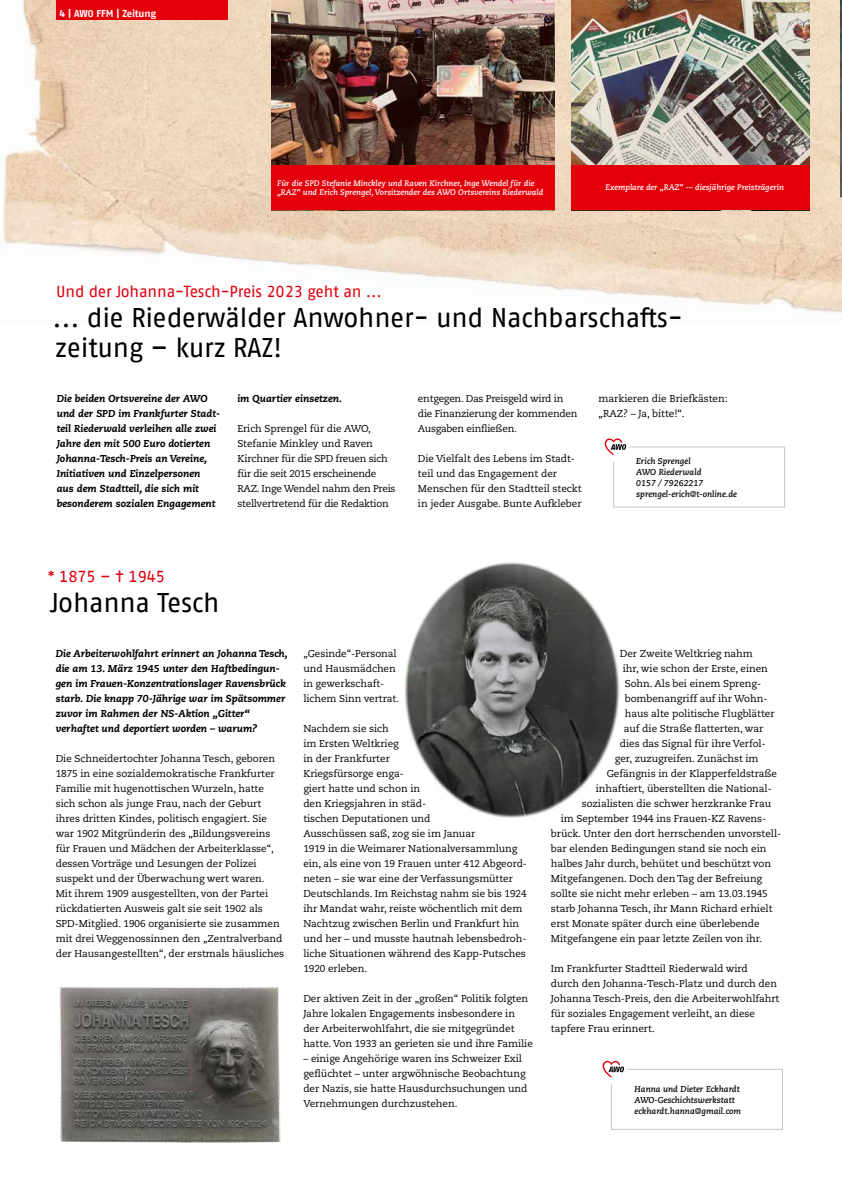
<style>
.page{position:relative;width:842px;height:1191px;background:#fff}
.page>*{position:absolute;margin:0;border:0;box-sizing:border-box;transform-origin:0 0}
.t1{font:27px/30px "AWO Fago Office";letter-spacing:-.01em;color:#000}
.t2{font:16px "AWO Fago Office";letter-spacing:-.01em;color:#e3000b}
.t3{font:10px/15px "Caecilia LT Pro 55 Roman";letter-spacing:-.005em;color:#000}
.t4{font:italic 800 10px/15px "Caecilia LT Pro 86";color:#000}
.t5{font:10px/15px "Caecilia LT Pro 55 Roman";letter-spacing:-.025em;color:#000}
.t6{font:700 10px "AWO Fago Office";letter-spacing:-.01em;color:#fff}
.t7{font:italic 700 8.5px/11px "Caecilia LT Pro 76";color:#000}
.t8{font:italic 700 8px/9px "Caecilia LT Pro 76";letter-spacing:-.005em;color:#fff}
</style>
<div class="page">
<img style="left:2px;top:0;width:838px;height:311px">
<div style="left:611px;top:1068px;width:172px;height:61px;border:1px solid #c5c6c6"></div>
<div style="left:597px;top:1054px;width:30px;height:30px;background:#fff;border-radius:50%"></div>
<svg style="left:603px;top:1060px;width:21px;height:17px"></svg>
<img style="left:271px;top:0;width:284px;height:165px">
<img style="left:404px;top:562px;width:216px;height:256px">
<img style="left:571px;top:0;width:239px;height:210px">
<div style="left:572px;top:165px;width:238px;height:45px;background:#e3000b"></div>
<div style="left:271px;top:165px;width:284px;height:45px;background:#e3000b"></div>
<svg style="left:605px;top:438px;width:180px;height:70px"></svg>
<div style="left:57px;top:0;width:171px;height:20px;background:#e3000b"></div>
<img style="left:840px;top:0;width:2px;height:192px">
<img style="left:59px;top:986px;width:222px;height:157px">
<svg style="left:812px;top:192px;width:30px;height:121px;background:#eed6bd"></svg>
<p class="t6" style="left:60px;top:8px;width:98px">4 | AWO FFM | Zeitung</p>
<p class="t8" style="left:277px;top:179px;width:268px">Für die SPD Stefanie Minckley und Raven Kirchner, Inge Wendel für die „RAZ“ und Erich Sprengel, Vorsitzender des AWO Ortsvereins Riederwald</p>
<p class="t8" style="left:606px;top:183px;width:180px">Exemplare der „RAZ“ -– diesjährige Preisträgerin</p>
<h2 class="t2" style="left:56px;top:282px;width:327px">Und der Johanna-Tesch-Preis 2023 geht an ...</h2>
<h1 class="t1" style="left:53px;top:302px;width:627px">... die Riederwälder Anwohner- und Nachbarschafts&shy;zeitung – kurz RAZ!</h1>
<p class="t4" style="left:57px;top:390px;width:165px">Die beiden Ortsvereine der AWO und der SPD im Frankfurter Stadt&shy;teil Riederwald verleihen alle zwei<br>Jahre den mit 500 Euro dotierten<br>Johanna-Tesch-Preis an Vereine,<br>Initiativen und Einzelpersonen aus dem Stadtteil, die sich mit besonderem sozialen Engagement</p>
<p class="t4" style="left:237px;top:390px;width:106px">im Quartier einsetzen.</p>
<p class="t5" style="left:237px;top:421px;width:160px">Erich Sprengel für die AWO,<br>Stefanie Minkley und Raven<br>Kirchner für die SPD freuen sich für die seit 2015 erscheinende<br>RAZ. Inge Wendel nahm den Preis stellvertretend für die Redaktion</p>
<p class="t5" style="left:418px;top:391px;width:161px">entgegen. Das Preisgeld wird in die Finanzierung der kommenden<br>Ausgaben einfließen.</p>
<p class="t3" style="left:418px;top:451px;width:165px">Die Vielfalt des Lebens im Stadt&shy;teil und das Engagement der<br>Menschen für den Stadtteil steckt in jeder Ausgabe. Bunte Aufkleber</p>
<p class="t3" style="left:599px;top:391px;width:130px">markieren die Briefkästen: „RAZ? – Ja, bitte!“.</p>
<p class="t7" style="left:636px;top:455px;width:102px">Erich Sprengel<br>AWO Riederwald<br>0157 / 79262217 sprengel-erich@t-online.de</p>
<h2 class="t2" style="left:47px;top:567px;width:119px">* 1875 – † 1945</h2>
<h1 class="t1" style="left:50px;top:587px;width:171px">Johanna Tesch</h1>
<p class="t4" style="left:56px;top:645px;width:234px">Die Arbeiterwohlfahrt erinnert an Johanna Tesch, die am 13. März 1945 unter den Haftbedingun&shy;gen im Frauen-Konzentrationslager Ravensbrück starb. Die knapp 70-Jährige war im Spätsommer zuvor im Rahmen der NS-Aktion „Gitter“ verhaftet und deportiert worden – warum?</p>
<p class="t3" style="left:56px;top:751px;width:230px">Die Schneidertochter Johanna Tesch, geboren 1875 in eine sozialdemokratische Frankfurter Familie mit hugenottischen Wurzeln, hatte sich schon als junge Frau, nach der Geburt ihres dritten Kindes, politisch engagiert. Sie war 1902 Mitgründerin des „Bildungsvereins für Frauen und Mädchen der Arbeiterklasse“, dessen Vorträge und Lesungen der Polizei suspekt und der Überwachung wert waren.<br>Mit ihrem 1909 ausgestellten, von der Partei rückdatierten Ausweis galt sie seit 1902 als SPD-Mitglied. 1906 organisierte sie zusammen mit drei Weggenossinnen den „Zentralverband der Hausangestellten“, der erstmals häusliches</p>
<p class="t3" style="left:303px;top:646px;width:97px">„Gesinde“-Personal und Hausmädchen in gewerkschaft&shy;lichem Sinn vertrat.</p>
<p class="t3" style="left:303px;top:721px;width:225px">Nachdem sie sich<br>im Ersten Weltkrieg<br>in der Frankfurter<br>Kriegsfürsorge enga-<br>giert hatte und schon in<br>den Kriegsjahren in städ-<br>tischen Deputationen und<br>Ausschüssen saß, zog sie im Januar<br>1919 in die Weimarer Nationalversammlung ein, als eine von 19 Frauen unter 412 Abgeord&shy;neten – sie war eine der Verfassungsmütter<br>Deutschlands. Im Reichstag nahm sie bis 1924 ihr Mandat wahr, reiste wöchentlich mit dem<br>Nachtzug zwischen Berlin und Frankfurt hin und her – und musste hautnah lebensbedroh&shy;liche Situationen während des Kapp-Putsches<br>1920 erleben.</p>
<p class="t3" style="left:303px;top:991px;width:231px">Der aktiven Zeit in der „großen“ Politik folgten Jahre lokalen Engagements insbesondere in der Arbeiterwohlfahrt, die sie mitgegründet hatte. Von 1933 an gerieten sie und ihre Familie</p>
<p class="t3" style="left:303px;top:1051px;width:226px">– einige Angehörige waren ins Schweizer Exil geflüchtet – unter argwöhnische Beobachtung der Nazis, sie hatte Hausdurchsuchungen und Vernehmungen durchzustehen.</p>
<p class="t3" style="left:620px;top:646px;width:135px">Der Zweite Weltkrieg nahm</p>
<p class="t3" style="left:623px;top:661px;width:147px">ihr, wie schon der Erste, einen</p>
<p class="t3" style="left:625px;top:676px;width:136px">Sohn. Als bei einem Spreng-</p>
<p class="t3" style="left:625px;top:691px;width:144px">bombenangriff auf ihr Wohn-</p>
<p class="t3" style="left:625px;top:706px;width:151px">haus alte politische Flugblätter</p>
<p class="t3" style="left:624px;top:721px;width:141px">auf die Straße flatterten, war</p>
<p class="t3" style="left:620px;top:736px;width:147px">dies das Signal für ihre Verfol-</p>
<p class="t3" style="left:615px;top:751px;width:145px">ger, zuzugreifen. Zunächst im</p>
<p class="t3" style="left:607px;top:766px;width:172px">Gefängnis in der Klapperfeldstraße</p>
<p class="t3" style="left:596px;top:781px;width:176px">inhaftiert, überstellten die National-</p>
<p class="t3" style="left:582px;top:796px;width:191px">sozialisten die schwer herzkranke Frau</p>
<p class="t3" style="left:561px;top:811px;width:207px">im September 1944 ins Frauen-KZ Ravens-</p>
<p class="t3" style="left:551px;top:826px;width:232px">brück. Unter den dort herrschenden unvorstell-</p>
<p class="t3" style="left:551px;top:841px;width:217px">bar elenden Bedingungen stand sie noch ein</p>
<p class="t3" style="left:551px;top:856px;width:222px">halbes Jahr durch, behütet und beschützt von</p>
<p class="t3" style="left:551px;top:871px;width:213px">Mitgefangenen. Doch den Tag der Befreiung</p>
<p class="t3" style="left:551px;top:886px;width:218px">sollte sie nicht mehr erleben – am 13.03.1945</p>
<p class="t3" style="left:551px;top:901px;width:223px">starb Johanna Tesch, ihr Mann Richard erhielt</p>
<p class="t3" style="left:551px;top:916px;width:210px">erst Monate später durch eine überlebende</p>
<p class="t3" style="left:551px;top:931px;width:213px">Mitgefangene ein paar letzte Zeilen von ihr.</p>
<p class="t3" style="left:551px;top:961px;width:230px">Im Frankfurter Stadtteil Riederwald wird<br>durch den Johanna-Tesch-Platz und durch den Johanna Tesch-Preis, den die Arbeiterwohlfahrt für soziales Engagement verleiht, an diese tapfere Frau erinnert.</p>
<p class="t7" style="left:635px;top:1083px;width:108px">Hanna und Dieter Eckhardt<br>AWO-Geschichtswerkstatt eckhardt.hanna@gmail.com</p>
</div>
